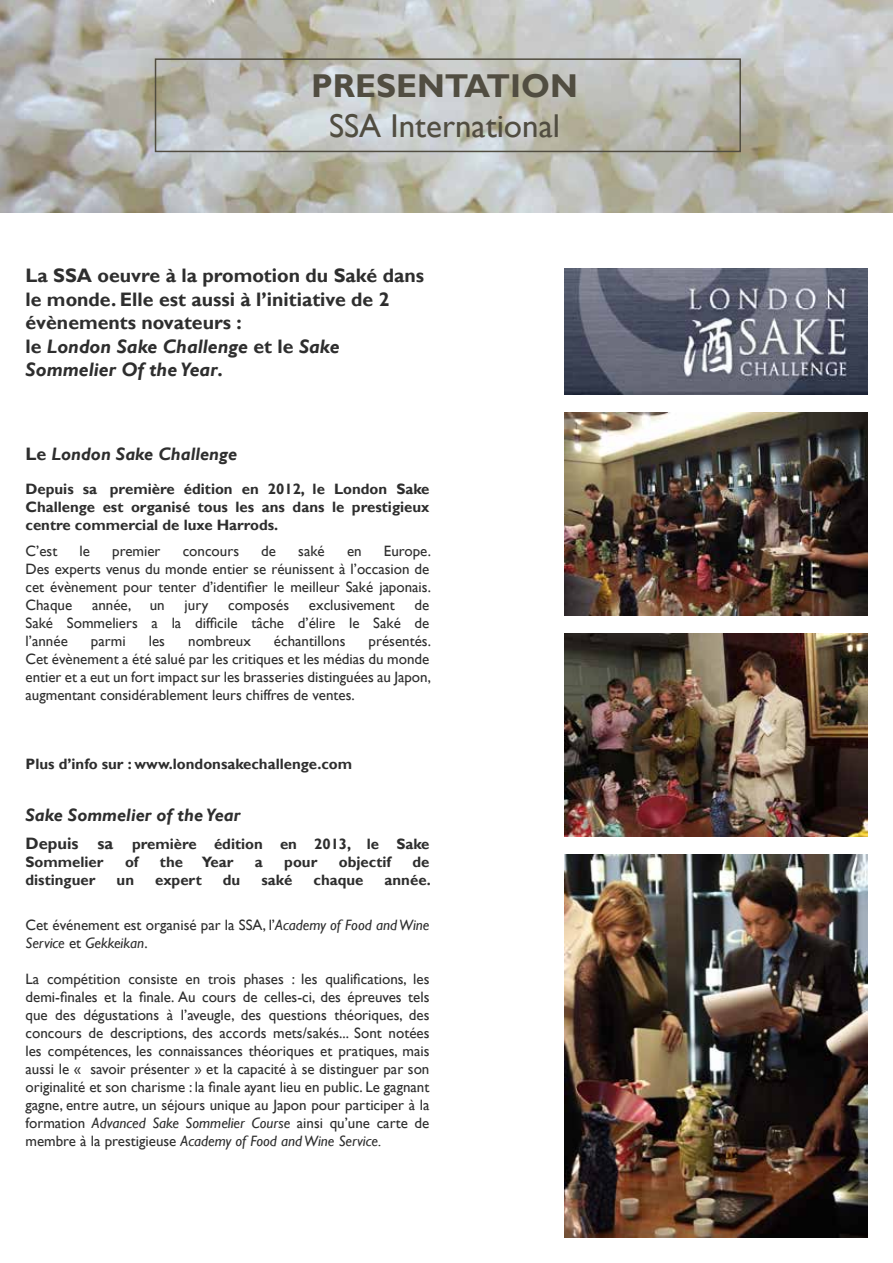
<style>
.page{position:relative;width:893px;height:1263px;background:#fff}
.page>*{position:absolute;margin:0;border:0;box-sizing:border-box;transform-origin:0 0}
.t1{font:33px "Gill Sans";color:#514d41}
.t2{font:700 33px "Gill Sans";color:#514d41}
.t3{font:700 19.5px/23.4px "Gill Sans";color:#2e2e2e}
.t4{font:italic 700 18px "Gill Sans";color:#2e2e2e}
.t5{font:15px/18px "Gill Sans";color:#2e2e2e;text-align:justify}
.t6{font:700 15px/18px "Gill Sans";color:#2e2e2e;text-align:justify}
.s1{font-style:italic}
.s2{font-style:normal}
.s3{font-size:16.5px}
</style>
<div class="page">
<img style="left:0;top:0;width:893px;height:213px">
<img style="left:564px;top:269px;width:303px;height:125px">
<img style="left:564px;top:413px;width:303px;height:203px">
<img style="left:564px;top:634px;width:303px;height:203px">
<img style="left:564px;top:855px;width:303px;height:382px">
<div style="left:155px;top:58px;width:586px;height:94px;border:2px solid #514d41"></div>
<h1 class="t2" style="left:311px;top:66px;width:268px">PRESENTATION</h1>
<h1 class="t1" style="left:329px;top:106px;width:232px">SSA International</h1>
<h2 class="t3" style="left:26px;top:265px;width:400px">La SSA oeuvre à la promotion du Saké dans le monde. Elle est aussi à l’initiative de 2 évènements novateurs :<br>le <span class="s1">London Sake Challenge</span> et le <span class="s1">Sake<br>Sommelier Of the Year</span>.</h2>
<p class="t4" style="left:26px;top:443px;width:213px"><span class="s2">Le</span> London Sake Challenge</p>
<p class="t6" style="left:26px;top:480px;width:405px">Depuis sa première édition en 2012, le London Sake Challenge est organisé tous les ans dans le prestigieux centre commercial de luxe Harrods.</p>
<p class="t5" style="left:26px;top:542px;width:33px">C’est</p>
<p class="t5" style="left:80px;top:542px;width:12px">le</p>
<p class="t5" style="left:112px;top:542px;width:50px">premier</p>
<p class="t5" style="left:183px;top:542px;width:58px">concours</p>
<p class="t5" style="left:261px;top:542px;width:16px">de</p>
<p class="t5" style="left:298px;top:542px;width:28px">saké</p>
<p class="t5" style="left:347px;top:542px;width:16px">en</p>
<p class="t5" style="left:26px;top:542px;width:407px;text-indent:358px">Europe.<br>Des experts venus du monde entier se réunissent à l’occasion de cet évènement pour tenter d’identifier le meilleur Saké japonais.<br>Chaque</p>
<p class="t5" style="left:92px;top:596px;width:74px">année, un</p>
<p class="t5" style="left:185px;top:596px;width:25px">jury</p>
<p class="t5" style="left:228px;top:596px;width:62px">composés</p>
<p class="t5" style="left:309px;top:596px;width:87px">exclusivement</p>
<p class="t5" style="left:26px;top:596px;width:405px;text-indent:389px">de Saké Sommeliers a la difficile tâche d’élire le Saké de l’année</p>
<p class="t5" style="left:26px;top:632px;width:407px;text-indent:343px">présentés.<br>Cet évènement a été salué par les critiques et les médias du monde entier et a eut un fort impact sur les brasseries distinguées au Japon, augmentant considérablement leurs chiffres de ventes.</p>
<p class="t5" style="left:91px;top:632px;width:36px">parmi</p>
<p class="t5" style="left:149px;top:632px;width:18px">les</p>
<p class="t5" style="left:188px;top:632px;width:64px">nombreux</p>
<p class="t5" style="left:274px;top:632px;width:73px">échantillons</p>
<p class="t6" style="left:26px;top:755px;width:328px">Plus d’info sur : www.londonsakechallenge.com</p>
<p class="t4" style="left:26px;top:804px;width:216px">Sake Sommelier of the Year</p>
<p class="t6" style="left:26px;top:836px;width:405px"><span class="s3">Depuis sa</span> première édition en 2013, le Sake<br>Sommelier</p>
<p class="t6" style="left:125px;top:854px;width:15px">of</p>
<p class="t6" style="left:160px;top:854px;width:25px">the</p>
<p class="t6" style="left:202px;top:854px;width:33px">Year</p>
<p class="t6" style="left:255px;top:854px;width:9px">a</p>
<p class="t6" style="left:284px;top:854px;width:35px">pour</p>
<p class="t6" style="left:339px;top:854px;width:54px">objectif</p>
<p class="t6" style="left:412px;top:854px;width:19px">de</p>
<p class="t6" style="left:26px;top:872px;width:71px">distinguer</p>
<p class="t6" style="left:117px;top:872px;width:19px">un</p>
<p class="t6" style="left:155px;top:872px;width:48px">expert</p>
<p class="t6" style="left:223px;top:872px;width:19px">du</p>
<p class="t6" style="left:261px;top:872px;width:32px">saké</p>
<p class="t6" style="left:313px;top:872px;width:51px">chaque</p>
<p class="t6" style="left:385px;top:872px;width:48px">année.</p>
<p class="t5" style="left:26px;top:916px;width:405px">Cet événement est organisé par la SSA, l’<span class="s1">Academy of Food and Wine<br>Service</span> et <span class="s1">Gekkeikan</span>.</p>
<p class="t5" style="left:26px;top:970px;width:405px">La compétition consiste en trois phases : les qualifications, les demi-finales et la finale. Au cours de celles-ci, des épreuves tels que des dégustations à l’aveugle, des questions théoriques, des concours de descriptions, des accords mets/sakés... Sont notées les compétences, les connaissances théoriques et pratiques, mais aussi le « savoir présenter » et la capacité à se distinguer par son originalité et son charisme : la finale ayant lieu en public. Le gagnant gagne, entre autre, un séjours unique au Japon pour participer à la formation <span class="s1">Advanced Sake Sommelier Course</span> ainsi qu’une carte de membre à la prestigieuse <span class="s1">Academy of Food and Wine Service.</span></p>
</div>
